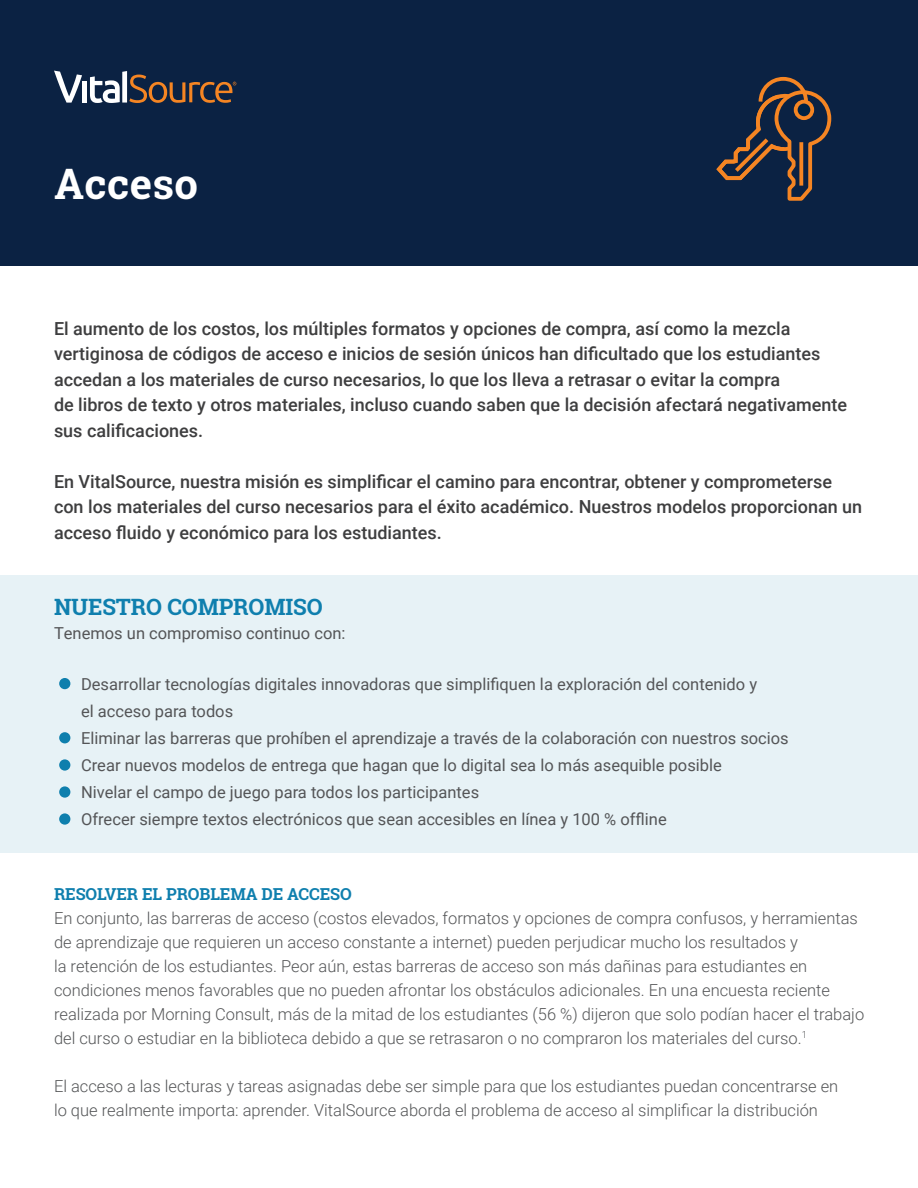
<style>
.page{position:relative;width:918px;height:1188px;background:#fff}
.page>*{position:absolute;margin:0;border:0;box-sizing:border-box;transform-origin:0 0}
.t1{font:700 42px "Roboto Slab";letter-spacing:.01em;color:#fff}
.t2{font:700 22.5px "Roboto Slab";letter-spacing:-.005em;color:#0f7fae}
.t3{font:500 18px/25.5px "Roboto";color:#3e3e3f}
.t4{font:300 16.5px/24px "Roboto";color:#545557}
.t5{font:16.5px/27px "Roboto";color:#545557}
.t6{font:700 16.5px "Roboto Slab";letter-spacing:-.005em;color:#0f7fae}
</style>
<div class="page">
<div style="left:0;top:0;width:918px;height:266px;background:#0b2243"></div>
<div style="left:0;top:575px;width:918px;height:278px;background:#e7f2f6"></div>
<div style="left:82px;top:81px;width:5px;height:22px;background:#fff"></div>
<svg style="left:54px;top:71px;width:28px;height:32px"></svg>
<svg style="left:90px;top:71px;width:146px;height:32px"></svg>
<div style="left:59px;top:678px;width:11px;height:11px;background:#0e7fad;border-radius:50%"></div>
<div style="left:59px;top:732px;width:11px;height:11px;background:#0e7fad;border-radius:50%"></div>
<div style="left:59px;top:759px;width:11px;height:12px;background:#0e7fad;border-radius:50%"></div>
<div style="left:59px;top:786px;width:11px;height:12px;background:#0e7fad;border-radius:50%"></div>
<div style="left:59px;top:813px;width:11px;height:12px;background:#0e7fad;border-radius:50%"></div>
<svg style="left:716px;top:76px;width:116px;height:125px"></svg>
<div style="left:796px;top:102px;width:16px;height:16px;background:#024;border-radius:50%"></div>
<div style="left:794px;top:100px;width:20px;height:20px;border:4px solid #f58523;border-radius:50%"></div>
<svg style="left:798px;top:141px;width:8px;height:46px"></svg>
<svg style="left:799px;top:142px;width:4px;height:44px"></svg>
<p class="t1" style="left:54px;top:155px;width:146px">Acceso</p>
<p class="t3" style="left:54px;top:315px;width:795px">El aumento de los costos, los múltiples formatos y opciones de compra, así como la mezcla vertiginosa de códigos de acceso e inicios de sesión únicos han dificultado que los estudiantes accedan a los materiales de curso necesarios, lo que los lleva a retrasar o evitar la compra<br>de libros de texto y otros materiales, incluso cuando saben que la decisión afectará negativamente sus calificaciones.</p>
<p class="t3" style="left:54px;top:468px;width:810px">En VitalSource, nuestra misión es simplificar el camino para encontrar, obtener y comprometerse con los materiales del curso necesarios para el éxito académico. Nuestros modelos proporcionan un acceso fluido y económico para los estudiantes.</p>
<p class="t2" style="left:54px;top:591px;width:270px">NUESTRO COMPROMISO</p>
<p class="t5" style="left:54px;top:619px;width:293px">Tenemos un compromiso continuo con:</p>
<p class="t5" style="left:81px;top:670px;width:678px">Desarrollar tecnologías digitales innovadoras que simplifiquen la exploración del contenido y el acceso para todos</p>
<p class="t5" style="left:81px;top:724px;width:709px">Eliminar las barreras que prohíben el aprendizaje a través de la colaboración con nuestros socios</p>
<p class="t5" style="left:81px;top:751px;width:642px">Crear nuevos modelos de entrega que hagan que lo digital sea lo más asequible posible</p>
<p class="t5" style="left:81px;top:778px;width:400px">Nivelar el campo de juego para todos los participantes</p>
<p class="t5" style="left:81px;top:805px;width:587px">Ofrecer siempre textos electrónicos que sean accesibles en línea y 100 % offline</p>
<p class="t6" style="left:54px;top:882px;width:299px">RESOLVER EL PROBLEMA DE ACCESO</p>
<p class="t4" style="left:54px;top:905px;width:812px">En conjunto, las barreras de acceso (costos elevados, formatos y opciones de compra confusos, y herramientas de aprendizaje que requieren un acceso constante a internet) pueden perjudicar mucho los resultados y<br>la retención de los estudiantes. Peor aún, estas barreras de acceso son más dañinas para estudiantes en condiciones menos favorables que no pueden afrontar los obstáculos adicionales. En una encuesta reciente realizada por Morning Consult, más de la mitad de los estudiantes (56 %) dijeron que solo podían hacer el trabajo del curso o estudiar en la biblioteca debido a que se retrasaron o no compraron los materiales del curso.<sup>1</sup></p>
<p class="t4" style="left:54px;top:1073px;width:786px">El acceso a las lecturas y tareas asignadas debe ser simple para que los estudiantes puedan concentrarse en lo que realmente importa: aprender. VitalSource aborda el problema de acceso al simplificar la distribución</p>
</div>
